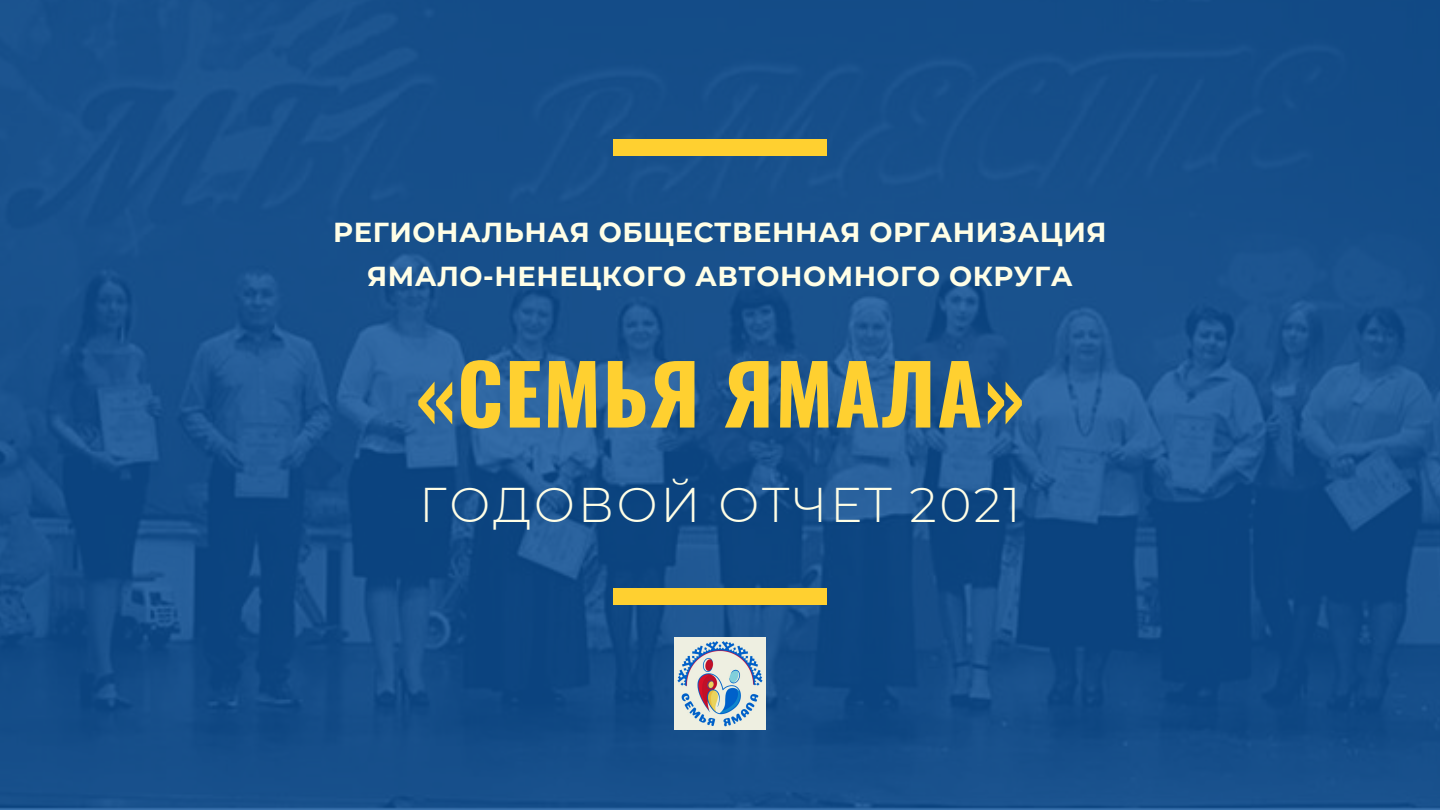
<style>
.page{position:relative;width:1440px;height:810px;background:#fff}
.page>*{position:absolute;margin:0;border:0;box-sizing:border-box;transform-origin:0 0}
.t1{font:700 82.1px "Oswald";letter-spacing:.02em;color:#ffd030}
.t2{font:300 48.6px "Montserrat";letter-spacing:.05em;color:#fffee6}
.t3{font:700 27.4px/44.2px "Montserrat";letter-spacing:.02em;color:#fffee6;text-align:center}
</style>
<div class="page">
<img style="left:0;top:0;width:1440px;height:810px">
<div style="left:613px;top:589px;width:214px;height:16px;background:#ffd030"></div>
<div style="left:613px;top:140px;width:214px;height:16px;background:#ffd030"></div>
<img style="left:674px;top:638px;width:92px;height:91px">
<p class="t3" style="left:333px;top:210px;width:775px">РЕГИОНАЛЬНАЯ ОБЩЕСТВЕННАЯ ОРГАНИЗАЦИЯ<br>ЯМАЛО-НЕНЕЦКОГО АВТОНОМНОГО ОКРУГА</p>
<h1 class="t1" style="left:415px;top:330px;width:611px">«СЕМЬЯ ЯМАЛА»</h1>
<h2 class="t2" style="left:419px;top:475px;width:603px">ГОДОВОЙ ОТЧЕТ 2021</h2>
</div>
